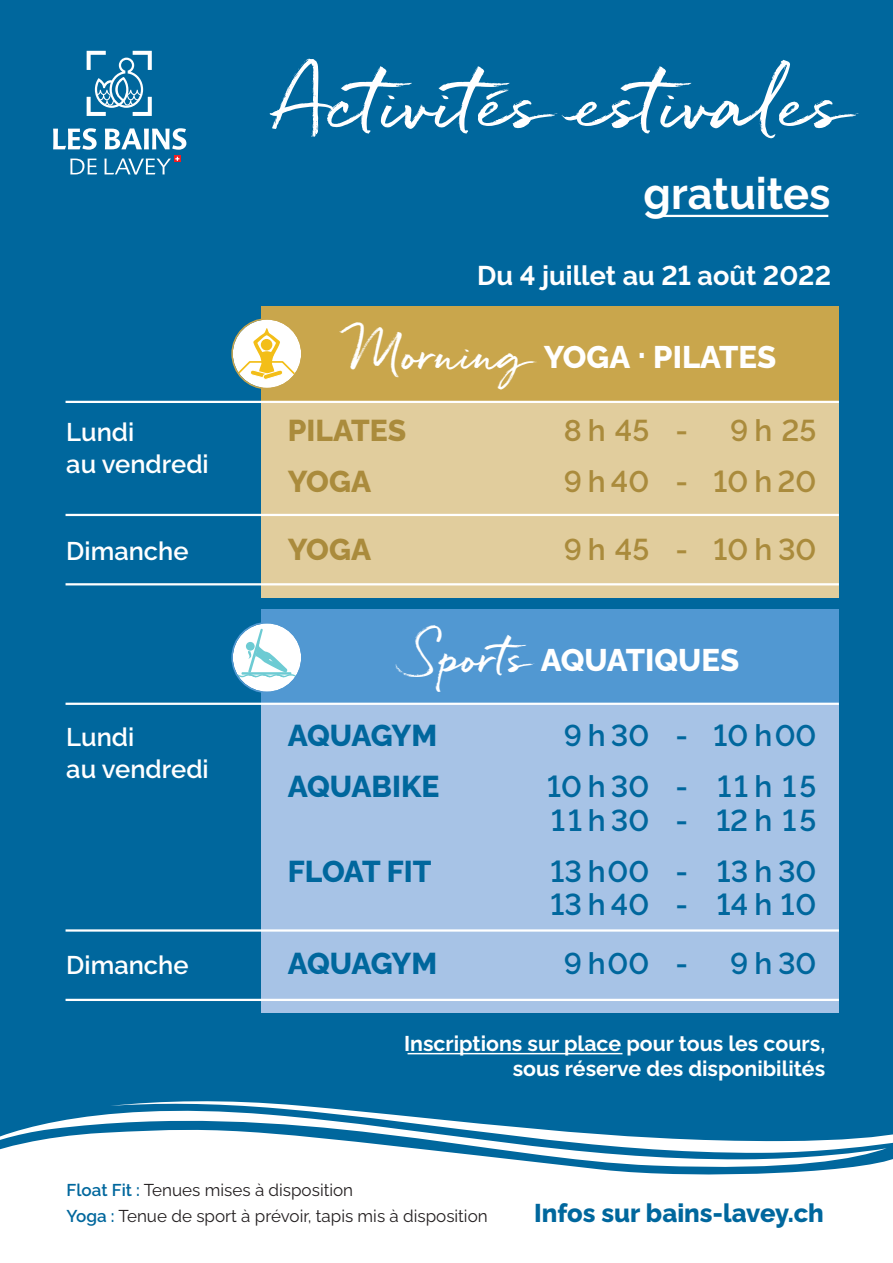
<style>
.page{position:relative;width:893px;height:1263px;background:#fff}
.page>*{position:absolute;margin:0;border:0;box-sizing:border-box;transform-origin:0 0}
.t1{font:75.75px "Quickbrush";color:#fff}
.t2{font:700 44.1px "Rawline";color:#fff}
.t3{font:800 31.2px "Rawline";color:#fff}
.t4{font:600 30px/33.6px "Rawline";letter-spacing:.1em;color:#00679d}
.t5{font:800 30px "Rawline";letter-spacing:-.015em;color:#00679d}
.t6{font:600 30px/33.6px "Rawline";letter-spacing:.045em;color:#00679d}
.t7{font:600 30px "Rawline";letter-spacing:.18em;color:#aa8b3c}
.t8{font:800 30px "Rawline";color:#aa8b3c}
.t9{font:600 30px "Rawline";letter-spacing:.095em;color:#aa8b3c}
.t10{font:600 30px "Rawline";letter-spacing:.08em;color:#00679d}
.t11{font:700 27px "Rawline";color:#fff}
.t12{font:800 25.65px "Rawline";color:#00679d}
.t13{font:600 25.5px "Rawline";color:#fff}
.t14{font:700 21.3px/25.5px "Rawline";color:#fff;text-align:right}
.t15{font:16.95px/26.5px "Rawline";color:#231f20}
.s1{font-family:"Quickbrush";font-weight:400;font-size:45.75px}
.s2{font-weight:600;color:#00679d}
</style>
<div class="page">
<div style="left:0;top:0;width:893px;height:304px;background:#00679d"></div>
<div style="left:0;top:304px;width:893px;height:871px;background:#00679d"></div>
<div style="left:261px;top:306px;width:578px;height:292px;background:#e1cd9d"></div>
<div style="left:261px;top:306px;width:578px;height:95px;background:#c9a64c"></div>
<svg style="left:53px;top:128px;width:44px;height:22px"></svg>
<svg style="left:105px;top:128px;width:81px;height:22px"></svg>
<svg style="left:70px;top:159px;width:27px;height:15px"></svg>
<svg style="left:105px;top:156px;width:75px;height:19px"></svg>
<svg style="left:87px;top:51px;width:65px;height:65px"></svg>
<div style="left:261px;top:613px;width:578px;height:400px;background:#a7c3e6"></div>
<div style="left:261px;top:609px;width:578px;height:95px;background:#5198d2"></div>
<div style="left:0;top:1088px;width:893px;height:65px;background:#00679d"></div>
<svg style="left:0;top:1099px;width:887px;height:72px;fill:#00679d"></svg>
<hr style="left:66px;top:401px;width:773px;height:2px;background:#fff">
<hr style="left:66px;top:514px;width:773px;height:2px;background:#fff">
<hr style="left:66px;top:583px;width:773px;height:2px;background:#fff">
<hr style="left:66px;top:929px;width:773px;height:3px;background:#fff">
<hr style="left:66px;top:999px;width:773px;height:2px;background:#fff">
<hr style="left:66px;top:703px;width:773px;height:2px;background:#fff">
<hr style="left:408px;top:1053px;width:214px;height:1px;background:#fff">
<svg style="left:231px;top:622px;width:70px;height:71px"></svg>
<svg style="left:231px;top:318px;width:70px;height:71px"></svg>
<hr style="left:661px;top:215px;width:167px;height:2px;background:#fff">
<h1 class="t1" style="left:276px;top:56px;width:576px">Activités estivales</h1>
<h2 class="t2" style="left:644px;top:177px;width:188px">gratuites</h2>
<h3 class="t11" style="left:477px;top:266px;width:355px">Du 4 juillet au 21 août 2022</h3>
<h3 class="t3" style="left:350px;top:339px;width:427px"><span class="s1">Morning</span> YOGA . PILATES</h3>
<h3 class="t13" style="left:66px;top:422px;width:70px">Lundi</h3>
<h3 class="t8" style="left:288px;top:413px;width:120px">PILATES</h3>
<h3 class="t7" style="left:564px;top:419px;width:126px">8h45 -</h3>
<h3 class="t7" style="left:730px;top:419px;width:88px">9h25</h3>
<h3 class="t13" style="left:66px;top:454px;width:144px">au vendredi</h3>
<h3 class="t8" style="left:288px;top:464px;width:85px">YOGA</h3>
<h3 class="t7" style="left:564px;top:470px;width:254px">9h40 - 10h20</h3>
<h3 class="t13" style="left:66px;top:541px;width:124px">Dimanche</h3>
<h3 class="t8" style="left:288px;top:532px;width:85px">YOGA</h3>
<h3 class="t9" style="left:564px;top:538px;width:254px">9h 45 - 10h30</h3>
<h3 class="t3" style="left:403px;top:642px;width:338px"><span class="s1">Sports</span> AQUATIQUES</h3>
<h3 class="t13" style="left:66px;top:728px;width:70px">Lundi</h3>
<h3 class="t5" style="left:288px;top:718px;width:151px">AQUAGYM</h3>
<h3 class="t10" style="left:564px;top:724px;width:254px">9h30 - 10h00</h3>
<h3 class="t13" style="left:66px;top:759px;width:144px">au vendredi</h3>
<h3 class="t5" style="left:288px;top:769px;width:153px">AQUABIKE</h3>
<h3 class="t4" style="left:547px;top:773px;width:271px">10h30 - 11h 15<br>11h30 - 12h 15</h3>
<h3 class="t5" style="left:288px;top:854px;width:145px">FLOAT FIT</h3>
<h3 class="t6" style="left:550px;top:857px;width:267px">13h00 - 13h30<br>13h40 - 14h10</h3>
<h3 class="t13" style="left:66px;top:956px;width:124px">Dimanche</h3>
<h3 class="t5" style="left:288px;top:946px;width:151px">AQUAGYM</h3>
<h3 class="t4" style="left:564px;top:950px;width:126px">9h00 -</h3>
<h3 class="t4" style="left:730px;top:950px;width:88px">9h30</h3>
<p class="t14" style="left:404px;top:1032px;width:423px">Inscriptions sur place pour tous les cours, sous réserve des disponibilités</p>
<p class="t15" style="left:67px;top:1177px;width:423px"><span class="s2">Float Fit :</span> Tenues mises à disposition<br><span class="s2">Yoga :</span> Tenue de sport à prévoir, tapis mis à disposition</p>
<h3 class="t12" style="left:534px;top:1198px;width:291px">Infos sur bains-lavey.ch</h3>
</div>
